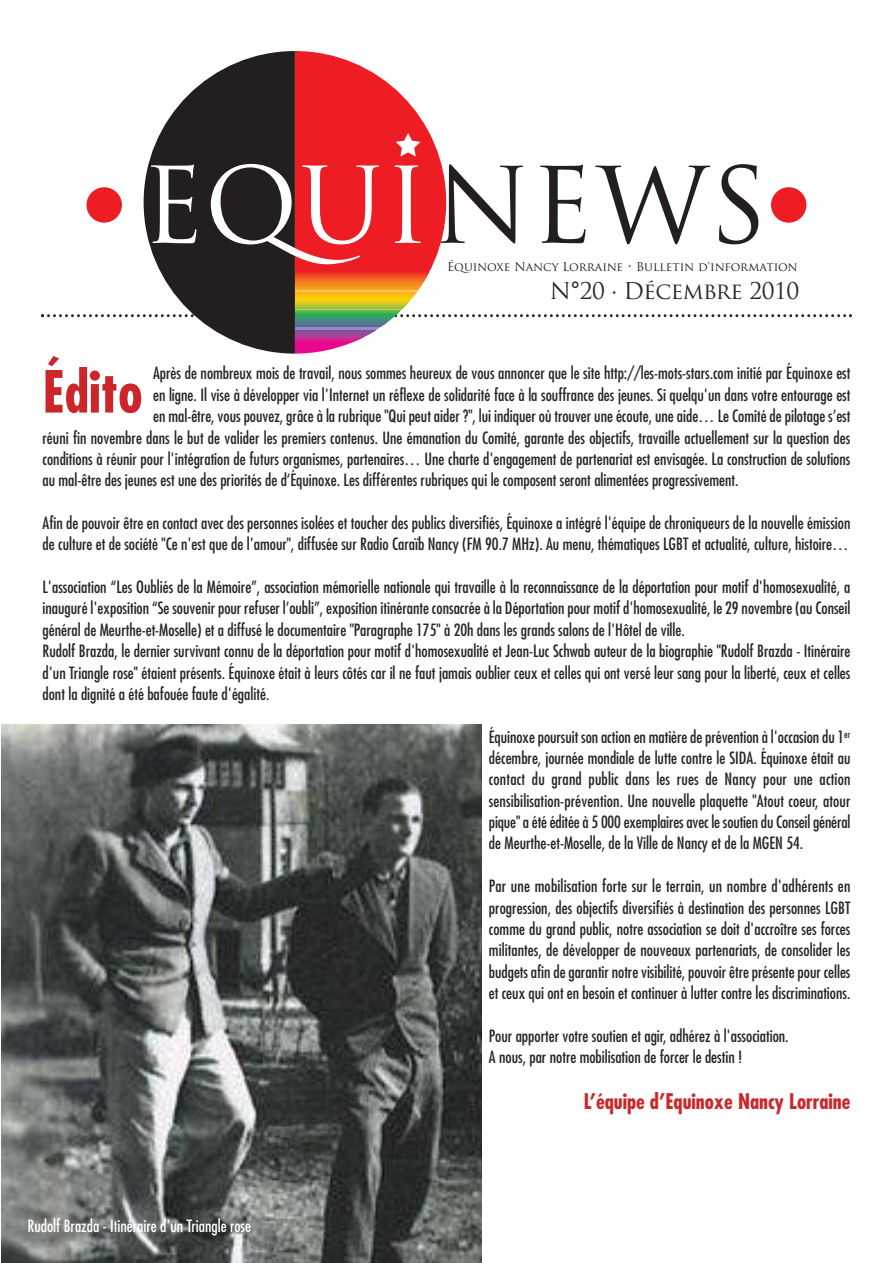
<style>
.page{position:relative;width:893px;height:1263px;background:#fff}
.page>*{position:absolute;margin:0;border:0;box-sizing:border-box;transform-origin:0 0}
.t1{font:700 condensed 56.4px "Futura";color:#cc262b}
.t2{font:22.5px "Trajan Pro";letter-spacing:-.02em;color:#272627}
.t3{font:700 condensed 21px "Futura";color:#cc262b}
.t4{font:condensed 16.5px/21.3px "Futura";color:#272627}
.t5{font:condensed 16.5px "Futura";color:#fff}
.t6{font:12px "Trajan Pro";color:#231f20}
.s1{font-family:"Lucida Grande"}
</style>
<div class="page">
<svg style="left:41px;top:314px;width:811px;height:3px"></svg>
<svg style="left:540px;top:165px;width:45px;height:78px"></svg>
<svg style="left:595px;top:166px;width:115px;height:78px"></svg>
<svg style="left:719px;top:164px;width:39px;height:80px"></svg>
<svg style="left:144px;top:76px;width:151px;height:278px;fill:#231f20"></svg>
<hr style="left:295px;top:272px;width:151px;height:1px;background:#ee2323">
<hr style="left:295px;top:273px;width:151px;height:1px;background:#ee2e22">
<hr style="left:295px;top:274px;width:151px;height:1px;background:#ef3c22">
<hr style="left:295px;top:275px;width:151px;height:1px;background:#f04722">
<hr style="left:295px;top:276px;width:151px;height:1px;background:#f04f22">
<hr style="left:295px;top:277px;width:151px;height:1px;background:#f15921">
<hr style="left:295px;top:278px;width:151px;height:1px;background:#f25f21">
<hr style="left:295px;top:279px;width:151px;height:1px;background:#f36821">
<hr style="left:295px;top:280px;width:151px;height:1px;background:#f37021">
<hr style="left:295px;top:281px;width:151px;height:1px;background:#f47521">
<hr style="left:295px;top:282px;width:151px;height:1px;background:#f47e21">
<hr style="left:295px;top:283px;width:151px;height:1px;background:#f58420">
<hr style="left:295px;top:284px;width:151px;height:1px;background:#f6891f">
<hr style="left:295px;top:285px;width:151px;height:1px;background:#f68f1e">
<hr style="left:295px;top:286px;width:151px;height:1px;background:#f7951d">
<hr style="left:295px;top:287px;width:151px;height:1px;background:#f7991c">
<hr style="left:295px;top:288px;width:151px;height:1px;background:#f89e1c">
<hr style="left:295px;top:289px;width:151px;height:1px;background:#f9a21b">
<hr style="left:295px;top:290px;width:151px;height:1px;background:#f9a71b">
<hr style="left:295px;top:291px;width:151px;height:1px;background:#faad19">
<hr style="left:295px;top:292px;width:151px;height:1px;background:#fbb017">
<hr style="left:295px;top:293px;width:151px;height:1px;background:#fbb515">
<hr style="left:295px;top:294px;width:151px;height:1px;background:#fcba13">
<hr style="left:295px;top:295px;width:151px;height:1px;background:#fdbf11">
<hr style="left:295px;top:296px;width:151px;height:1px;background:#fec40e">
<hr style="left:295px;top:297px;width:151px;height:1px;background:#fec70c">
<hr style="left:295px;top:298px;width:151px;height:1px;background:#fecc09">
<hr style="left:295px;top:299px;width:151px;height:1px;background:#fed105">
<hr style="left:295px;top:300px;width:151px;height:1px;background:#fdd305">
<hr style="left:295px;top:301px;width:151px;height:1px;background:#f0d110">
<hr style="left:295px;top:302px;width:151px;height:1px;background:#e2ce1e">
<hr style="left:295px;top:303px;width:151px;height:1px;background:#d8cc24">
<hr style="left:295px;top:304px;width:151px;height:1px;background:#cbc92c">
<hr style="left:295px;top:305px;width:151px;height:1px;background:#bdc631">
<hr style="left:295px;top:306px;width:151px;height:1px;background:#b2c435">
<hr style="left:295px;top:307px;width:151px;height:1px;background:#a3c139">
<hr style="left:295px;top:308px;width:151px;height:1px;background:#97c03c">
<hr style="left:295px;top:309px;width:151px;height:1px;background:#86bd40">
<hr style="left:295px;top:310px;width:151px;height:1px;background:#77bb42">
<hr style="left:295px;top:311px;width:151px;height:1px;background:#69b845">
<hr style="left:295px;top:312px;width:151px;height:1px;background:#51b647">
<hr style="left:295px;top:313px;width:151px;height:1px;background:#37b44a">
<hr style="left:295px;top:314px;width:151px;height:1px;background:#25b14c">
<hr style="left:295px;top:315px;width:151px;height:1px;background:#27aa56">
<hr style="left:295px;top:316px;width:151px;height:1px;background:#30a360">
<hr style="left:295px;top:317px;width:151px;height:1px;background:#359e69">
<hr style="left:295px;top:318px;width:151px;height:1px;background:#379872">
<hr style="left:295px;top:319px;width:151px;height:1px;background:#3d9378">
<hr style="left:295px;top:320px;width:151px;height:1px;background:#448d81">
<hr style="left:295px;top:321px;width:151px;height:1px;background:#498687">
<hr style="left:295px;top:322px;width:151px;height:1px;background:#4d818c">
<hr style="left:295px;top:323px;width:151px;height:1px;background:#537a91">
<hr style="left:295px;top:324px;width:151px;height:1px;background:#567397">
<hr style="left:295px;top:325px;width:151px;height:1px;background:#586d9a">
<hr style="left:295px;top:326px;width:151px;height:1px;background:#5a669f">
<hr style="left:295px;top:327px;width:151px;height:1px;background:#5c61a3">
<hr style="left:295px;top:328px;width:151px;height:1px;background:#5f59a6">
<hr style="left:295px;top:329px;width:151px;height:1px;background:#6d57a4">
<hr style="left:295px;top:330px;width:151px;height:1px;background:#7655a3">
<hr style="left:295px;top:331px;width:151px;height:1px;background:#8253a2">
<hr style="left:295px;top:332px;width:151px;height:1px;background:#8d4f9f">
<hr style="left:295px;top:333px;width:151px;height:1px;background:#954c9d">
<hr style="left:295px;top:334px;width:151px;height:1px;background:#9f499b">
<hr style="left:295px;top:335px;width:151px;height:1px;background:#a94599">
<hr style="left:295px;top:336px;width:151px;height:1px;background:#b14198">
<hr style="left:295px;top:337px;width:151px;height:1px;background:#bb3a96">
<hr style="left:295px;top:338px;width:151px;height:1px;background:#c33494">
<hr style="left:295px;top:339px;width:151px;height:1px;background:#cd2a92">
<hr style="left:295px;top:340px;width:151px;height:1px;background:#d81b8f">
<hr style="left:295px;top:341px;width:151px;height:1px;background:#e1128e">
<svg style="left:295px;top:342px;width:58px;height:12px"></svg>
<svg style="left:151px;top:165px;width:45px;height:78px"></svg>
<div style="left:86px;top:187px;width:36px;height:36px;background:#ee1d23;border-radius:50%"></div>
<div style="left:771px;top:187px;width:35px;height:36px;background:#ee1d23;border-radius:50%"></div>
<svg style="left:211px;top:51px;width:312px;height:221px"></svg>
<img style="left:1px;top:725px;width:480px;height:538px">
<p class="t6" style="left:447px;top:262px;width:352px">Équinoxe Nancy Lorraine • Bulletin d'information</p>
<h2 class="t2" style="left:550px;top:283px;width:251px">N<span class="s1">°</span>20 · Décembre 2010</h2>
<h1 class="t1" style="left:43px;top:367px;width:102px">Édito</h1>
<p class="t4" style="left:153px;top:364px;width:699px">Après de nombreux mois de travail, nous sommes heureux de vous annoncer que le site http://les-mots-stars.com initié par Équinoxe est</p>
<p class="t4" style="left:153px;top:385px;width:699px">en ligne. Il vise à développer via l'Internet un réflexe de solidarité face à la souffrance des jeunes. Si quelqu'un dans votre entourage est</p>
<p class="t4" style="left:153px;top:406px;width:699px">en mal-être, vous pouvez, grâce à la rubrique "Qui peut aider ?", lui indiquer où trouver une écoute, une aide… Le Comité de pilotage s’est</p>
<p class="t4" style="left:43px;top:428px;width:809px">réuni fin novembre dans le but de valider les premiers contenus. Une émanation du Comité, garante des objectifs, travaille actuellement sur la question des</p>
<p class="t4" style="left:43px;top:449px;width:809px">conditions à réunir pour l'intégration de futurs organismes, partenaires… Une charte d'engagement de partenariat est envisagée. La construction de solutions</p>
<p class="t4" style="left:43px;top:470px;width:697px">au mal-être des jeunes est une des priorités de d’Équinoxe. Les différentes rubriques qui le composent seront alimentées progressivement.</p>
<p class="t4" style="left:43px;top:513px;width:809px">Afin de pouvoir être en contact avec des personnes isolées et toucher des publics diversifiés, Équinoxe a intégré l'équipe de chroniqueurs de la nouvelle émission de culture et de société "Ce n'est que de l'amour", diffusée sur Radio Caraïb Nancy (FM 90.7 MHz). Au menu, thématiques LGBT et actualité, culture, histoire…</p>
<p class="t4" style="left:43px;top:577px;width:809px">L'association “Les Oubliés de la Mémoire”, association mémorielle nationale qui travaille à la reconnaissance de la déportation pour motif d'homosexualité, a inauguré l'exposition “Se souvenir pour refuser l’oubli”, exposition itinérante consacrée à la Déportation pour motif d'homosexualité, le 29 novembre (au Conseil général de Meurthe-et-Moselle) et a diffusé le documentaire "Paragraphe 175" à 20h dans les grands salons de l'Hôtel de ville.<br>Rudolf Brazda, le dernier survivant connu de la déportation pour motif d'homosexualité et Jean-Luc Schwab auteur de la biographie "Rudolf Brazda - Itinéraire d'un Triangle rose" étaient présents. Équinoxe était à leurs côtés car il ne faut jamais oublier ceux et celles qui ont versé leur sang pour la liberté, ceux et celles dont la dignité a été bafouée faute d'égalité.</p>
<p class="t4" style="left:489px;top:727px;width:363px;text-align:justify">Équinoxe poursuit son action en matière de prévention à l'occasion du 1<sup>er </sup>décembre, journée mondiale de lutte contre le SIDA. Équinoxe était au contact du grand public dans les rues de Nancy pour une action sensibilisation-prévention. Une nouvelle plaquette "Atout coeur, atour pique" a été éditée à 5 000 exemplaires avec le soutien du Conseil général de Meurthe-et-Moselle, de la Ville de Nancy et de la MGEN 54.</p>
<p class="t4" style="left:489px;top:876px;width:363px;text-align:justify">Par une mobilisation forte sur le terrain, un nombre d'adhérents en progression, des objectifs diversifiés à destination des personnes LGBT comme du grand public, notre association se doit d'accroître ses forces militantes, de développer de nouveaux partenariats, de consolider les budgets afin de garantir notre visibilité, pouvoir être présente pour celles et ceux qui ont en besoin et continuer à lutter contre les discriminations.</p>
<p class="t4" style="left:489px;top:1026px;width:301px">Pour apporter votre soutien et agir, adhérez à l'association.<br>A nous, par notre mobilisation de forcer le destin !</p>
<p class="t3" style="left:584px;top:1091px;width:268px">L’équipe d’Equinoxe Nancy Lorraine</p>
<p class="t5" style="left:28px;top:1218px;width:225px">Rudolf Brazda - Itinéraire d'un Triangle rose</p>
</div>
